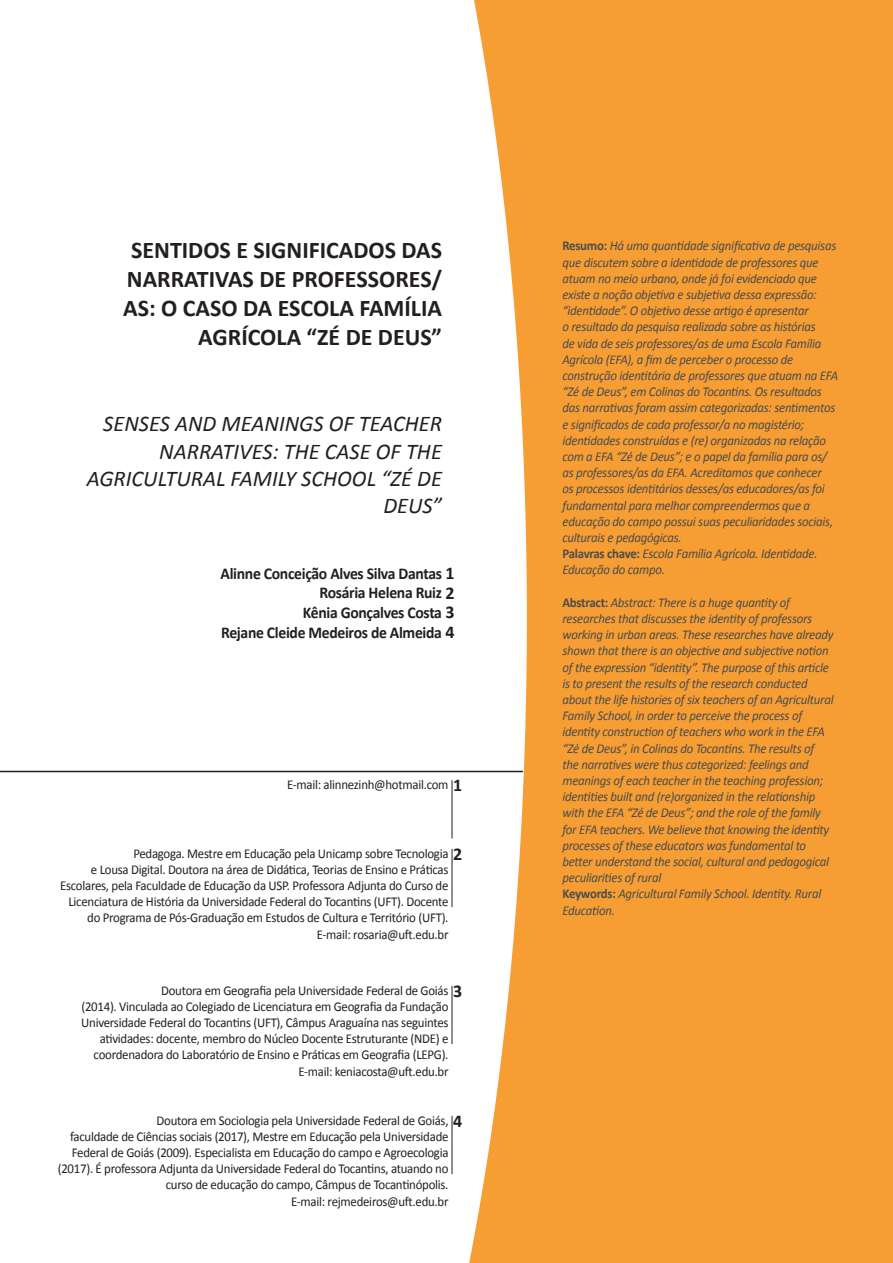
<style>
.page{position:relative;width:893px;height:1263px;background:#fff}
.page>*{position:absolute;margin:0;border:0;box-sizing:border-box;transform-origin:0 0}
.t1{font:700 24px/28.8px "Calibri";color:#231f20;text-align:right}
.t2{font:italic 22.5px/27px "Calibri";color:#231f20;text-align:right}
.t3{font:700 18px "Calibri";color:#231f20}
.t4{font:700 16.5px/19.8px "Calibri";letter-spacing:-.02em;color:#231f20;text-align:right;scale:.95 1}
.t5{font:italic 13.5px/16.2px "Calibri";letter-spacing:-.02em;color:#4b4c4d;scale:.95 1}
.t6{font:13.5px/16.2px "Calibri";letter-spacing:-.02em;color:#231f20;text-align:right;scale:.95 1}
.s1{font-size:18px}
.s2{font-weight:700;font-style:normal}
</style>
<div class="page">
<svg style="left:469px;top:0;width:424px;height:1263px;background:#f6a747"></svg>
<hr style="left:0;top:771px;width:523px;height:1px;background:#231f20">
<hr style="left:452px;top:780px;width:1px;height:58px;background:#231f20">
<hr style="left:452px;top:849px;width:1px;height:58px;background:#231f20">
<hr style="left:452px;top:986px;width:1px;height:58px;background:#231f20">
<hr style="left:452px;top:1116px;width:1px;height:58px;background:#231f20">
<h1 class="t1" style="left:123px;top:236px;width:320px">SENTIDOS E SIGNIFICADOS DAS<br>NARRATIVAS DE PROFESSORES/<br>AS: O CASO DA ESCOLA FAMÍLIA<br>AGRÍCOLA “ZÉ DE DEUS”</h1>
<h2 class="t2" style="left:87px;top:410px;width:357px">SENSES AND MEANINGS OF TEACHER<br>NARRATIVES: THE CASE OF THE<br>AGRICULTURAL FAMILY SCHOOL “ZÉ DE<br>DEUS”</h2>
<p class="t4" style="left:221px;top:563px;width:248px">Alinne Conceição Alves Silva Dantas <span class="s1">1<br></span>Rosária Helena Ruiz <span class="s1">2<br></span>Kênia Gonçalves Costa <span class="s1">3<br></span>Rejane Cleide Medeiros de Almeida <span class="s1">4</span></p>
<p class="t6" style="left:287px;top:776px;width:171px">E-mail: alinnezinh@hotmail.com</p>
<h3 class="t3" style="left:453px;top:774px;width:11px">1</h3>
<h3 class="t3" style="left:453px;top:842px;width:11px">2</h3>
<p class="t6" style="left:60px;top:845px;width:410px">Pedagoga. Mestre em Educação pela Unicamp sobre Tecnologia<br>e Lousa Digital. Doutora na área de Didática, Teorias de Ensino e Práticas Escolares, pela Faculdade de Educação da USP. Professora Adjunta do Curso de Licenciatura de História da Universidade Federal do Tocantins (UFT). Docente do Programa de Pós-Graduação em Estudos de Cultura e Território (UFT).<br>E-mail: rosaria@uft.edu.br</p>
<p class="t6" style="left:81px;top:982px;width:388px">Doutora em Geografia pela Universidade Federal de Goiás<br>(2014). Vinculada ao Colegiado de Licenciatura em Geografia da Fundação Universidade Federal do Tocantins (UFT), Câmpus Araguaína nas seguintes atividades: docente, membro do Núcleo Docente Estruturante (NDE) e coordenadora do Laboratório de Ensino e Práticas em Geografia (LEPG).<br>E-mail: keniacosta@uft.edu.br</p>
<p class="t6" style="left:58px;top:1112px;width:413px">Doutora em Sociologia pela Universidade Federal de Goiás,<br>faculdade de Ciências sociais (2017), Mestre em Educação pela Universidade Federal de Goiás (2009). Especialista em Educação do campo e Agroecologia (2017). É professora Adjunta da Universidade Federal do Tocantins, atuando no curso de educação do campo, Câmpus de Tocantinópolis.<br>E-mail: rejmedeiros@uft.edu.br</p>
<h3 class="t3" style="left:453px;top:979px;width:11px">3</h3>
<h3 class="t3" style="left:453px;top:1109px;width:11px">4</h3>
<p class="t5" style="left:562px;top:237px;width:292px"><span class="s2">Resumo:</span> Há uma quantidade significativa de pesquisas que discutem sobre a identidade de professores que atuam no meio urbano, onde já foi evidenciado que existe a noção objetiva e subjetiva dessa expressão: “identidade”. O objetivo desse artigo é apresentar<br>o resultado da pesquisa realizada sobre as histórias<br>de vida de seis professores/as de uma Escola Família Agrícola (EFA), a fim de perceber o processo de construção identitária de professores que atuam na EFA “Zé de Deus”, em Colinas do Tocantins. Os resultados das narrativas foram assim categorizadas: sentimentos e significados de cada professor/a no magistério; identidades construídas e (re) organizadas na relação com a EFA “Zé de Deus”; e o papel da família para os/ as professores/as da EFA. Acreditamos que conhecer<br>os processos identitários desses/as educadores/as foi fundamental para melhor compreendermos que a educação do campo possui suas peculiaridades sociais, culturais e pedagógicas.<br><span class="s2">Palavras chave:</span> Escola Família Agrícola. Identidade.<br>Educação do campo.</p>
<p class="t5" style="left:562px;top:594px;width:287px"><span class="s2">Abstract:</span> Abstract: There is a huge quantity of researches that discusses the identity of professors working in urban areas. These researches have already shown that there is an objective and subjective notion of the expression “identity”. The purpose of this article is to present the results of the research conducted about the life histories of six teachers of an Agricultural Family School, in order to perceive the process of identity construction of teachers who work in the EFA “Zé de Deus”, in Colinas do Tocantins. The results of the narratives were thus categorized: feelings and meanings of each teacher in the teaching profession; identities built and (re)organized in the relationship with the EFA “Zé de Deus”; and the role of the family for EFA teachers. We believe that knowing the identity processes of these educators was fundamental to better understand the social, cultural and pedagogical peculiarities of rural<br><span class="s2">Keywords:</span> Agricultural Family School. Identity. Rural Education.</p>
</div>
